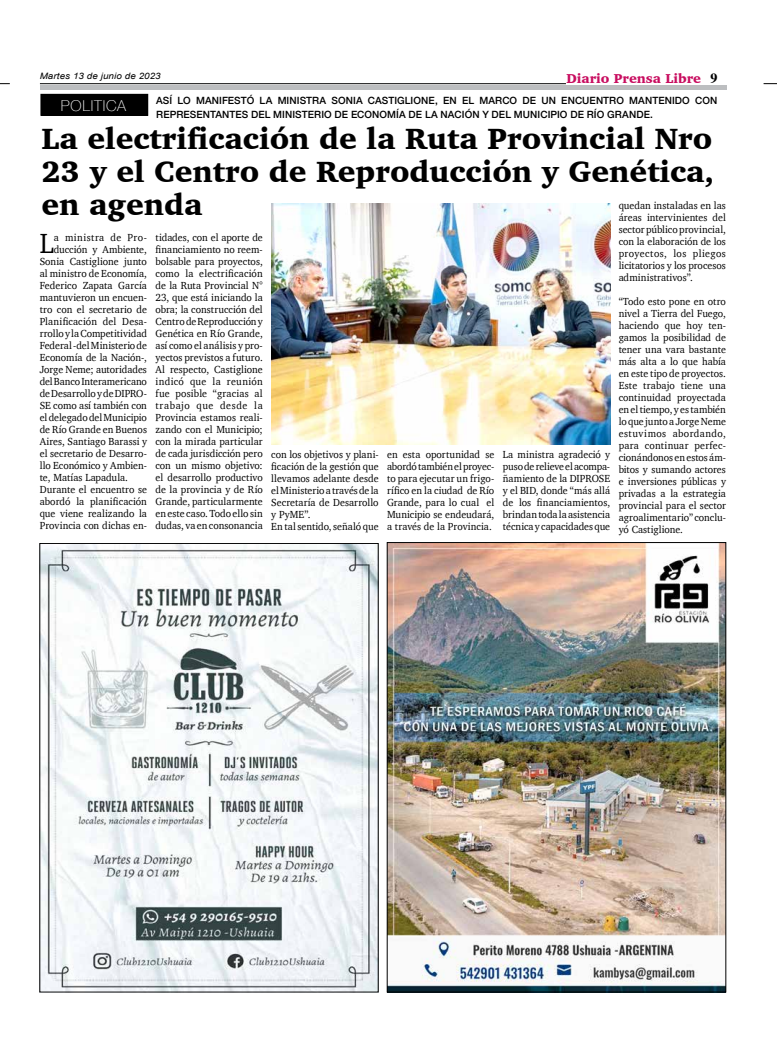
<style>
.page{position:relative;width:777px;height:1063px;background:#fff}
.page>*{position:absolute;margin:0;border:0;box-sizing:border-box;transform-origin:0 0}
.t1{font:900 30px/33px "Charter";color:#000;text-align:justify}
.t2{font:28.4px "Charter";color:#000;scale:.95 1}
.t3{font:100 15px "Helvetica Neue";letter-spacing:.05em;color:#fff}
.t4{font:900 13.2px "Charter";color:#c80c5f}
.t5{font:10.5px/12px "Charter";letter-spacing:.005em;color:#000;text-align:justify;scale:.95 1}
.t6{font:10.5px "Charter";letter-spacing:.05em;color:#000;scale:.95 1}
.t7{font:500 10px/14px "Helvetica Neue";letter-spacing:.01em;color:#000}
.t8{font:italic 8.8px "Arial";letter-spacing:.01em;color:#000;scale:1.11 1}
.s1{font-family:"Times";font-weight:700;font-size:14px;color:#000}
</style>
<div class="page">
<hr style="left:40px;top:83px;width:526px;height:1px;background:#000">
<hr style="left:40px;top:85px;width:686px;height:4px;background:#bcbec0">
<svg style="left:763px;top:83px;width:14px;height:1px"></svg>
<img style="left:42px;top:545px;width:334px;height:445px">
<img style="left:389px;top:544px;width:335px;height:446px">
<div style="left:387px;top:542px;width:339px;height:450px;border:1px solid #000"></div>
<div style="left:41px;top:94px;width:107px;height:21px;background:#000"></div>
<img style="left:271px;top:204px;width:339px;height:241px">
<p class="t8" style="left:40px;top:70px;width:111px">Martes 13 de junio de 2023</p>
<p class="t4" style="left:566px;top:71px;width:153px">Diario Prensa Libre <span class="s1">9</span></p>
<h3 class="t3" style="left:61px;top:94px;width:67px">POLITICA</h3>
<p class="t7" style="left:156px;top:93px;width:562px">ASÍ LO MANIFESTÓ LA MINISTRA SONIA CASTIGLIONE, EN EL MARCO DE UN ENCUENTRO MANTENIDO CON<br>REPRESENTANTES DEL MINISTERIO DE ECONOMÍA DE LA NACIÓN Y DEL MUNICIPIO DE RÍO GRANDE.</p>
<h1 class="t1" style="left:41px;top:122px;width:674px">La electrificación de la Ruta Provincial Nro 23 y el Centro de Reproducción y Genética, en agenda</h1>
<h2 class="t2" style="left:40px;top:219px;width:16px">L</h2>
<p class="t6" style="left:54px;top:229px;width:100px">a ministra de Pro-</p>
<p class="t5" style="left:618px;top:199px;width:114px">quedan instaladas en las áreas intervinientes del sector público provincial, con la elaboración de los proyectos, los pliegos licitatorios y los procesos administrativos”.</p>
<p class="t5" style="left:618px;top:295px;width:114px">“Todo esto pone en otro nivel a Tierra del Fuego, haciendo que hoy ten&shy;gamos la posibilidad de tener una vara bastante más alta a lo que había en este tipo de proyectos.<br>Este trabajo tiene una continuidad proyectada en el tiempo, y es también lo que junto a Jorge Neme estuvimos abordando, para continuar perfec&shy;cionándonos en estos ám&shy;bitos y sumando actores e inversiones públicas y privadas a la estrategia provincial para el sector agroalimentario” conclu&shy;yó Castiglione.</p>
<p class="t5" style="left:155px;top:232px;width:114px">tidades, con el aporte de financiamiento no reem&shy;bolsable para proyectos, como la electrificación de la Ruta Provincial N° 23, que está iniciando la obra; la construcción del Centro de Reproducción y Genética en Río Grande, así como el análisis y pro&shy;yectos previstos a futuro.<br>Al respecto, Castiglione indicó que la reunión fue posible “gracias al trabajo que desde la Provincia estamos reali&shy;zando con el Municipio; con la mirada particular de cada jurisdicción pero con un mismo objetivo: el desarrollo productivo de la provincia y de Río Grande, particularmente en este caso. Todo ello sin dudas, va en consonancia</p>
<p class="t5" style="left:54px;top:244px;width:100px">ducción y Ambiente,</p>
<p class="t5" style="left:40px;top:256px;width:114px">Sonia Castiglione junto</p>
<p class="t5" style="left:40px;top:268px;width:114px">al ministro de Economía,</p>
<p class="t5" style="left:40px;top:280px;width:114px">Federico Zapata García</p>
<p class="t5" style="left:40px;top:292px;width:114px">mantuvieron un encuen-</p>
<p class="t5" style="left:40px;top:304px;width:114px">tro con el secretario de</p>
<p class="t5" style="left:40px;top:316px;width:114px">Planificación del Desa-</p>
<p class="t5" style="left:40px;top:328px;width:114px">rrollo y la Competitividad</p>
<p class="t5" style="left:40px;top:340px;width:114px">Federal -del Ministerio de</p>
<p class="t5" style="left:40px;top:352px;width:114px">Economía de la Nación-,</p>
<p class="t5" style="left:40px;top:364px;width:114px">Jorge Neme; autoridades</p>
<p class="t5" style="left:40px;top:376px;width:114px">del Banco Interamericano</p>
<p class="t5" style="left:40px;top:388px;width:114px">de Desarrollo y de DIPRO-</p>
<p class="t5" style="left:40px;top:400px;width:114px">SE como así también con</p>
<p class="t5" style="left:40px;top:412px;width:114px">el delegado del Municipio</p>
<p class="t5" style="left:40px;top:424px;width:114px">de Río Grande en Buenos</p>
<p class="t5" style="left:40px;top:436px;width:114px">Aires, Santiago Barassi y</p>
<p class="t5" style="left:40px;top:448px;width:114px">el secretario de Desarro-</p>
<p class="t5" style="left:40px;top:460px;width:114px">llo Económico y Ambien-</p>
<p class="t5" style="left:40px;top:472px;width:94px">te, Matías Lapadula.</p>
<p class="t5" style="left:40px;top:484px;width:114px">Durante el encuentro se</p>
<p class="t5" style="left:40px;top:496px;width:114px">abordó la planificación</p>
<p class="t5" style="left:40px;top:508px;width:114px">que viene realizando la</p>
<p class="t5" style="left:40px;top:520px;width:114px">Provincia con dichas en-</p>
<p class="t5" style="left:271px;top:448px;width:114px;text-align:left">con los objetivos y plani&shy;ficación de la gestión que llevamos adelante desde el Ministerio a través de la<br>Secretaría de Desarrollo y PyME”.<br>En tal sentido, señaló que</p>
<p class="t5" style="left:387px;top:448px;width:114px">en esta oportunidad se abordó también el proyec&shy;to para ejecutar un frigo&shy;rífico en la ciudad de Río Grande, para lo cual el Municipio se endeudará, a través de la Provincia.</p>
<p class="t5" style="left:503px;top:448px;width:114px">La ministra agradeció y puso de relieve el acompa&shy;ñamiento de la DIPROSE y el BID, donde “más allá de los financiamientos, brindan toda la asistencia técnica y capacidades que</p>
</div>
